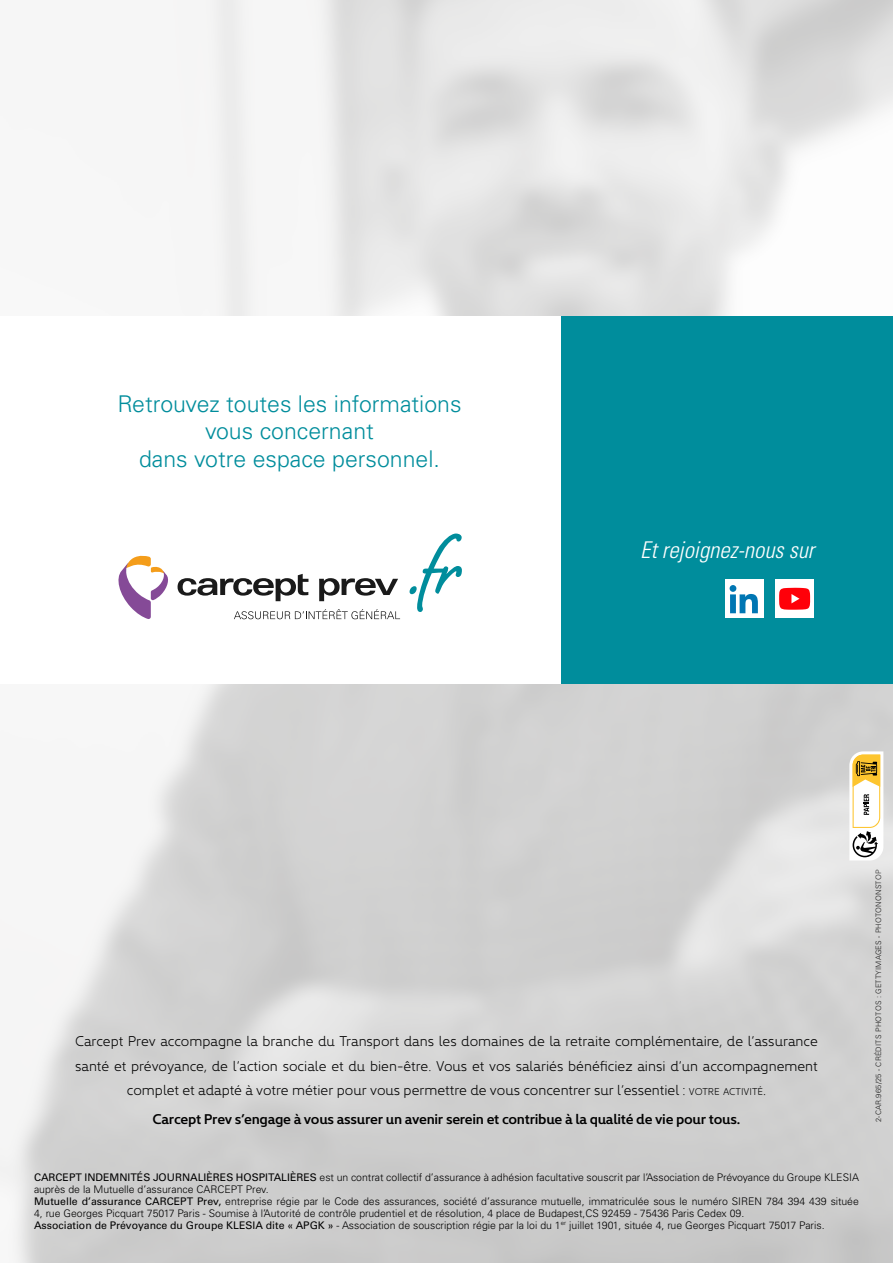
<style>
.page{position:relative;width:893px;height:1263px;background:#fff}
.page>*{position:absolute;margin:0;border:0;box-sizing:border-box;transform-origin:0 0}
.t1{font:700 109.2px "Shelby";color:#008d9c}
.t2{font:300 23.1px/27.8px "Univers LT Std";color:#008d9c;text-align:center}
.t3{font:italic 300 condensed 23.1px "Univers LT Std";color:#fff}
.t4{font:300 14.25px/24.3px "Kyrial Display Pro";color:#000;text-align:center}
.t5{font:600 14.25px "Kyrial Display Pro";letter-spacing:-.02em;color:#000}
.t6{font:300 10.5px/12px "Univers LT Std";color:#000}
.t7{font:300 7.5px "Univers LT Std";letter-spacing:.025em;color:#000}
.s1{font-size:10.05px}
.s2{font-weight:400}
</style>
<div class="page">
<svg style="left:849px;top:751px;width:34px;height:109px"></svg>
<svg style="left:178px;top:574px;width:130px;height:27px"></svg>
<svg style="left:319px;top:578px;width:79px;height:23px"></svg>
<svg style="left:234px;top:609px;width:166px;height:10px"></svg>
<svg style="left:118px;top:556px;width:50px;height:63px"></svg>
<div style="left:562px;top:316px;width:331px;height:368px;background:#008d9c"></div>
<div style="left:725px;top:579px;width:38px;height:39px;background:#fff"></div>
<svg style="left:730px;top:585px;width:28px;height:28px"></svg>
<div style="left:775px;top:579px;width:39px;height:39px;background:#fff"></div>
<svg style="left:779px;top:588px;width:31px;height:22px"></svg>
<h2 class="t2" style="left:117px;top:389px;width:346px">Retrouvez toutes les informations vous concernant<br>dans votre espace personnel.</h2>
<h1 class="t1" style="left:409px;top:492px;width:53px">.fr</h1>
<h2 class="t3" style="left:640px;top:536px;width:176px">Et rejoignez-nous sur</h2>
<p class="t4" style="left:75px;top:1028px;width:744px">Carcept Prev accompagne la branche du Transport dans les domaines de la retraite complémentaire, de l’assurance santé et prévoyance, de l’action sociale et du bien-être. Vous et vos salariés bénéficiez ainsi d’un accompagnement complet et adapté à votre métier pour vous permettre de vous concentrer sur l’essentiel : <span class="s1">VOTRE ACTIVITÉ</span>.</p>
<h3 class="t5" style="left:153px;top:1108px;width:589px">Carcept Prev s’engage à vous assurer un avenir serein et contribue à la qualité de vie pour tous.</h3>
<p class="t7" style="left:874px;top:1122px;width:254px;rotate:-90deg">2-CAR.965/25 - CRÉDITS PHOTOS : GETTYIMAGES - PHOTONONSTOP</p>
<p class="t6" style="left:34px;top:1171px;width:826px"><span class="s2">CARCEPT INDEMNITÉS JOURNALIÈRES HOSPITALIÈRES</span> est un contrat collectif d’assurance à adhésion facultative souscrit par l’Association de Prévoyance du Groupe KLESIA auprès de la Mutuelle d’assurance CARCEPT Prev.<br><span class="s2">Mutuelle d’assurance CARCEPT Prev,</span> entreprise régie par le Code des assurances, société d’assurance mutuelle, immatriculée sous le numéro SIREN 784 394 439 située 4, rue Georges Picquart 75017 Paris - Soumise à l’Autorité de contrôle prudentiel et de résolution, 4 place de Budapest,CS 92459 - 75436 Paris Cedex 09.<br><span class="s2">Association de Prévoyance du Groupe KLESIA dite « APGK »</span> - Association de souscription régie par la loi du 1<sup>er</sup> juillet 1901, située 4, rue Georges Picquart 75017 Paris.</p>
</div>
